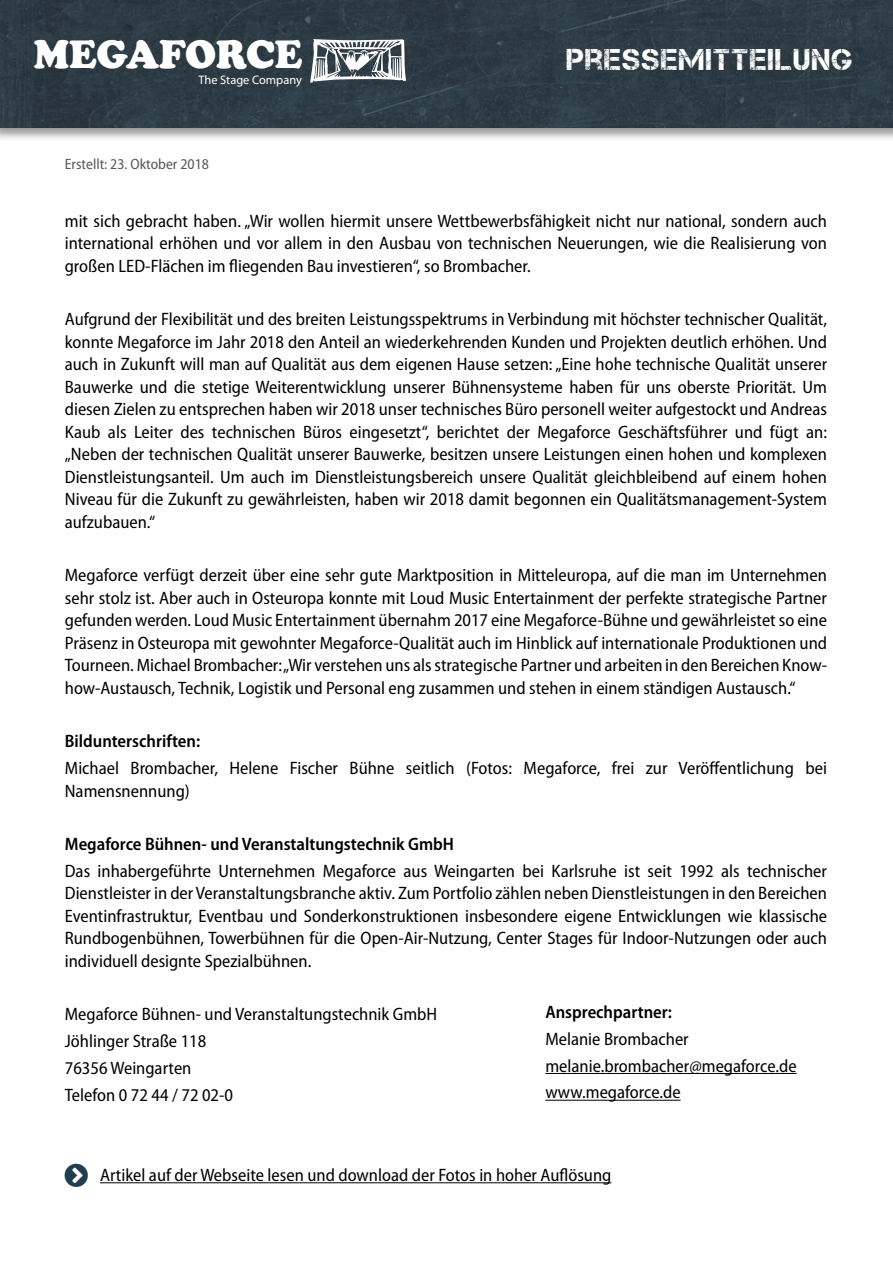
<style>
.page{position:relative;width:893px;height:1263px;background:#fff}
.page>*{position:absolute;margin:0;border:0;box-sizing:border-box;transform-origin:0 0}
.t1{font:900 40.95px "Cooper";color:#fff}
.t2{font:30px "Captureit";letter-spacing:.05em;color:#fff}
.t3{font:semi-condensed 18px/22.5px "Myriad Pro";color:#000;text-align:justify}
.t4{font:600 semi-condensed 18px "Myriad Pro";color:#000}
.t5{font:semi-condensed 15px "Myriad Pro";color:#58585a}
.t6{font:12.45px "Myriad Pro";color:#fff}
</style>
<div class="page">
<div style="left:0;top:0;width:893px;height:142px;background:#000;opacity:.5"></div>
<div style="left:0;top:0;width:893px;height:128px;background:#2d3c45"></div>
<svg style="left:310px;top:39px;width:96px;height:44px"></svg>
<hr style="left:100px;top:1182px;width:511px;height:1px;background:#000">
<hr style="left:545px;top:1073px;width:252px;height:1px;background:#000">
<hr style="left:545px;top:1100px;width:136px;height:1px;background:#000">
<h1 class="t1" style="left:34px;top:31px;width:270px">MEGAFORCE</h1>
<p class="t6" style="left:198px;top:72px;width:105px">The Stage Company</p>
<p class="t5" style="left:65px;top:155px;width:146px">Erstellt: 23. Oktober 2018</p>
<h2 class="t2" style="left:567px;top:43px;width:287px">PRESSEMITTEILUNG</h2>
<p class="t3" style="left:65px;top:209px;width:764px">mit sich gebracht haben. „Wir wollen hiermit unsere Wettbewerbsfähigkeit nicht nur national, sondern auch international erhöhen und vor allem in den Ausbau von technischen Neuerungen, wie die Realisierung von großen LED-Flächen im fliegenden Bau investieren“, so Brombacher.</p>
<p class="t3" style="left:65px;top:308px;width:764px">Aufgrund der Flexibilität und des breiten Leistungsspektrums in Verbindung mit höchster technischer Qualität, konnte Megaforce im Jahr 2018 den Anteil an wiederkehrenden Kunden und Projekten deutlich erhöhen. Und auch in Zukunft will man auf Qualität aus dem eigenen Hause setzen: „Eine hohe technische Qualität unserer Bauwerke und die stetige Weiterentwicklung unserer Bühnensysteme haben für uns oberste Priorität. Um diesen Zielen zu entsprechen haben wir 2018 unser technisches Büro personell weiter aufgestockt und Andreas Kaub als Leiter des technischen Büros eingesetzt“, berichtet der Megaforce Geschäftsführer und fügt an: „Neben der technischen Qualität unserer Bauwerke, besitzen unsere Leistungen einen hohen und komplexen Dienstleistungsanteil. Um auch im Dienstleistungsbereich unsere Qualität gleichbleibend auf einem hohen Niveau für die Zukunft zu gewährleisten, haben wir 2018 damit begonnen ein Qualitätsmanagement-System aufzubauen.“</p>
<p class="t3" style="left:65px;top:564px;width:764px">Megaforce verfügt derzeit über eine sehr gute Marktposition in Mitteleuropa, auf die man im Unternehmen sehr stolz ist. Aber auch in Osteuropa konnte mit Loud Music Entertainment der perfekte strategische Partner gefunden werden. Loud Music Entertainment übernahm 2017 eine Megaforce-Bühne und gewährleistet so eine Präsenz in Osteuropa mit gewohnter Megaforce-Qualität auch im Hinblick auf internationale Produktionen und Tourneen. Michael Brombacher: „Wir verstehen uns als strategische Partner und arbeiten in den Bereichen Know&shy;how-Austausch, Technik, Logistik und Personal eng zusammen und stehen in einem ständigen Austausch.“</p>
<p class="t4" style="left:65px;top:730px;width:137px">Bildunterschriften:</p>
<p class="t3" style="left:65px;top:757px;width:764px">Michael Brombacher, Helene Fischer Bühne seitlich (Fotos: Megaforce, frei zur Veröffentlichung bei<br>Namensnennung)</p>
<p class="t4" style="left:65px;top:833px;width:391px">Megaforce Bühnen- und Veranstaltungstechnik GmbH</p>
<p class="t3" style="left:65px;top:859px;width:764px">Das inhabergeführte Unternehmen Megaforce aus Weingarten bei Karlsruhe ist seit 1992 als technischer Dienstleister in der Veranstaltungsbranche aktiv. Zum Portfolio zählen neben Dienstleistungen in den Bereichen Eventinfrastruktur, Eventbau und Sonderkonstruktionen insbesondere eigene Entwicklungen wie klassische Rundbogenbühnen, Towerbühnen für die Open-Air-Nutzung, Center Stages für Indoor-Nutzungen oder auch individuell designte Spezialbühnen.</p>
<p class="t3" style="left:65px;top:1001px;width:374px;line-height:26.7px;text-align:left">Megaforce Bühnen- und Veranstaltungstechnik GmbH<br>Jöhlinger Straße 118<br>76356 Weingarten<br>Telefon 0 72 44 / 72 02-0</p>
<p class="t4" style="left:545px;top:1001px;width:128px">Ansprechpartner:</p>
<p class="t3" style="left:545px;top:1025px;width:253px;line-height:26.7px;text-align:left">Melanie Brombacher melanie.brombacher@megaforce.de www.megaforce.de</p>
<p class="t3" style="left:100px;top:1163px;width:513px">Artikel auf der Webseite lesen und download der Fotos in hoher Auflösung</p>
</div>
